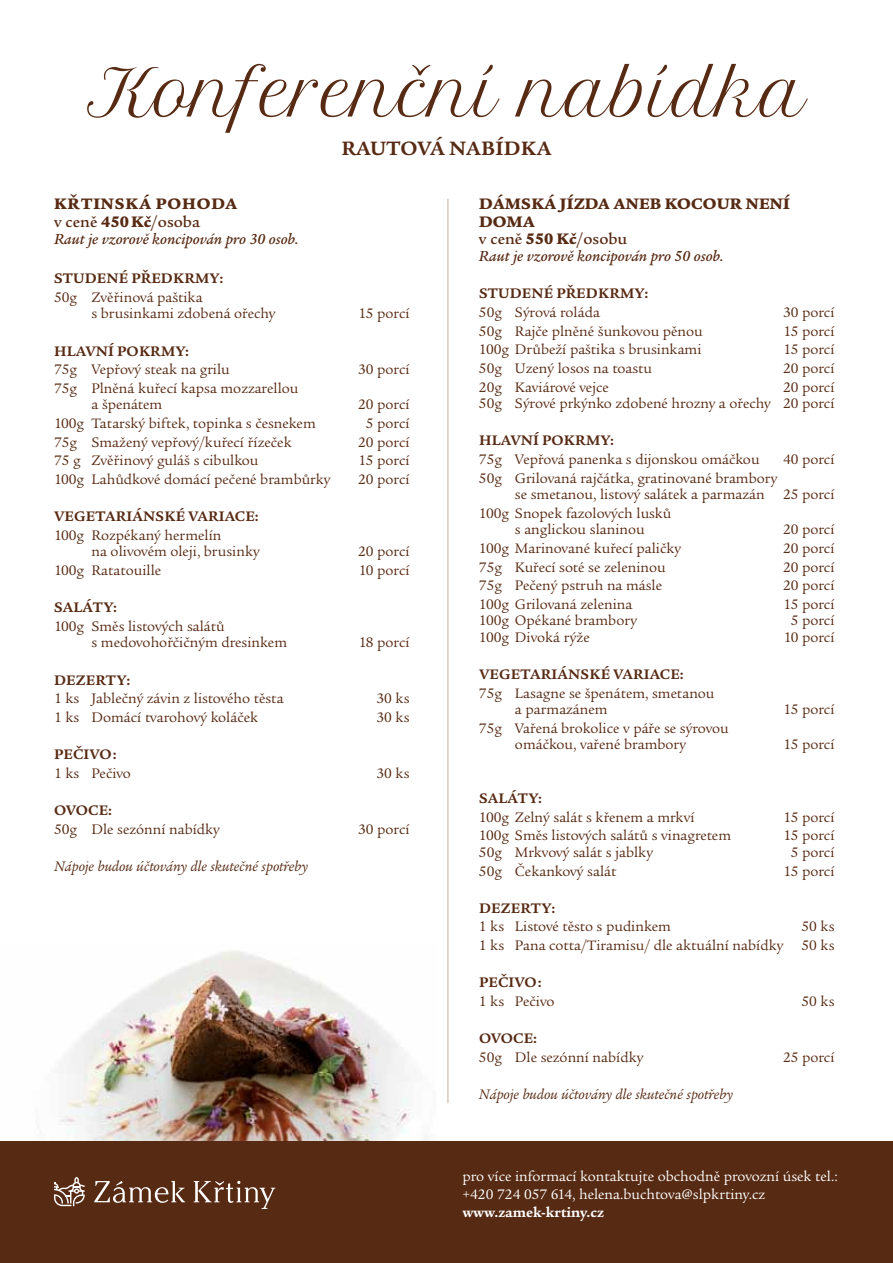
<style>
.page{position:relative;width:893px;height:1263px;background:#fff}
.page>*{position:absolute;margin:0;border:0;box-sizing:border-box;transform-origin:0 0}
.t1{font:63px "Petit Formal Script";color:#572a13}
.t2{font:700 21px "Legacy Serif Itc TOT";letter-spacing:.015em;color:#572a13}
.t3{font:500 16.5px "Legacy Serif Itc TOT";color:#572a13}
.t4{font:16.5px/17.2px "Legacy Serif Itc TOT Ultr";letter-spacing:.015em;color:#572a13}
.t5{font:16.5px "Legacy Serif Itc TOT Ultr";letter-spacing:.055em;color:#572a13}
.t6{font:italic 500 15.75px "Legacy Serif Itc TOT";color:#572a13}
.t7{font:15px/16.5px "Legacy Serif Itc TOT";color:#572a13}
.t8{font:700 15px "Legacy Serif Itc TOT";letter-spacing:.015em;color:#572a13}
.t9{font:15px/18px "Legacy Serif Itc TOT";color:#fff}
.t10{font:italic 15px "Legacy Serif Itc TOT";color:#572a13}
.t11{font:700 15px "Legacy Serif Itc TOT";color:#fff}
.s1{font-family:"Legacy Serif Itc TOT Ultr";font-weight:400}
</style>
<div class="page">
<img style="left:0;top:950px;width:437px;height:192px">
<div style="left:0;top:1142px;width:893px;height:121px;background:#572a13"></div>
<svg style="left:94px;top:1181px;width:91px;height:22px"></svg>
<svg style="left:194px;top:1181px;width:81px;height:28px"></svg>
<svg style="left:54px;top:1177px;width:31px;height:29px"></svg>
<hr style="left:447px;top:199px;width:2px;height:904px;background:#d7c8bf">
<h1 class="t1" style="left:87px;top:54px;width:721px">Konferenční nabídka</h1>
<h2 class="t2" style="left:341px;top:136px;width:212px">RAUTOVÁ NABÍD KA</h2>
<p class="t5" style="left:54px;top:194px;width:185px">KŘTINSKÁ POHODA</p>
<p class="t3" style="left:54px;top:212px;width:148px">v ceně <span class="s1">450KČ</span>/osoba</p>
<p class="t6" style="left:54px;top:229px;width:246px">Raut je vzorově koncipován pro 30 osob.</p>
<p class="t8" style="left:54px;top:270px;width:132px">STUDENÉ PŘEDKRM</p>
<p class="t8" style="left:210px;top:270px;width:15px">Y:</p>
<p class="t7" style="left:91px;top:289px;width:185px;text-indent:-38px">50g Zvěřinová paštika<br>s brusinkami zdobená ořechy</p>
<p class="t7" style="left:358px;top:306px;width:53px">15 porcí</p>
<p class="t8" style="left:54px;top:342px;width:86px">HLAVNÍ POKRM</p>
<p class="t8" style="left:176px;top:342px;width:15px">Y:</p>
<p class="t7" style="left:54px;top:362px;width:177px">75g Vepřový steak na grilu</p>
<p class="t7" style="left:358px;top:362px;width:53px">30 porcí</p>
<p class="t7" style="left:91px;top:380px;width:208px;text-indent:-38px">75g Plněná kuřecí kapsa mozzarellou a špenátem</p>
<p class="t7" style="left:358px;top:397px;width:53px">20 porcí</p>
<p class="t7" style="left:54px;top:416px;width:263px">100g Tatarský biftek, topinka s česnekem</p>
<p class="t7" style="left:366px;top:416px;width:45px">5 porcí</p>
<p class="t7" style="left:54px;top:434px;width:239px">75g Smažený vepřový/kuřecí řízeček</p>
<p class="t7" style="left:358px;top:434px;width:53px">20 porcí</p>
<p class="t7" style="left:54px;top:453px;width:206px">75 g Zvěřinový guláš s cibulkou</p>
<p class="t7" style="left:358px;top:453px;width:53px">15 porcí</p>
<p class="t7" style="left:54px;top:471px;width:278px">100g Lahůdkové domácí pečené brambůrky</p>
<p class="t7" style="left:358px;top:471px;width:53px">20 porcí</p>
<p class="t8" style="left:54px;top:508px;width:101px">VE GETARIÁNSK</p>
<p class="t8" style="left:176px;top:508px;width:60px">É VARIACE</p>
<p class="t8" style="left:255px;top:508px;width:5px">:</p>
<p class="t7" style="left:91px;top:527px;width:170px;text-indent:-38px">100g Rozpékaný hermelín<br>na olivovém oleji, brusinky</p>
<p class="t7" style="left:358px;top:544px;width:53px">20 porcí</p>
<p class="t7" style="left:54px;top:562px;width:109px">100g Ratatouille</p>
<p class="t7" style="left:359px;top:562px;width:52px">10 porcí</p>
<p class="t8" style="left:54px;top:599px;width:65px">SALÁTY:</p>
<p class="t7" style="left:91px;top:618px;width:197px;text-indent:-38px">100g Směs listových salátů<br>s medovohořčičným dresinkem</p>
<p class="t7" style="left:359px;top:635px;width:52px">18 porcí</p>
<p class="t8" style="left:54px;top:671px;width:78px">DEZERTY:</p>
<p class="t7" style="left:54px;top:691px;width:231px">1 ks Jablečný závin z listového těsta</p>
<p class="t7" style="left:376px;top:691px;width:35px">30 ks</p>
<p class="t7" style="left:54px;top:709px;width:206px">1 ks Domácí tvarohový koláček</p>
<p class="t7" style="left:376px;top:709px;width:35px">30 ks</p>
<p class="t8" style="left:54px;top:745px;width:64px">PEČIVO:</p>
<p class="t7" style="left:54px;top:765px;width:78px">1 ks Pečivo</p>
<p class="t7" style="left:376px;top:765px;width:35px">30 ks</p>
<p class="t8" style="left:54px;top:801px;width:34px">OVOCE</p>
<p class="t8" style="left:108px;top:801px;width:5px">:</p>
<p class="t7" style="left:54px;top:821px;width:167px">50g Dle sezónní nabídky</p>
<p class="t7" style="left:358px;top:821px;width:53px">30 porcí</p>
<p class="t10" style="left:54px;top:857px;width:256px">Nápoje budou účtovány dle skutečné spotřeby</p>
<p class="t4" style="left:479px;top:196px;width:312px">DÁMSKÁ JÍZDA ANEB KOCOUR NENÍ<br>DOMA</p>
<p class="t3" style="left:479px;top:229px;width:150px">v ceně <span class="s1">550 KČ</span>/osobu</p>
<p class="t6" style="left:479px;top:247px;width:246px">Raut je vzorově koncipován pro 50 osob.</p>
<p class="t8" style="left:479px;top:284px;width:132px">STUDENÉ PŘEDKRM</p>
<p class="t8" style="left:635px;top:284px;width:15px">Y:</p>
<p class="t7" style="left:479px;top:305px;width:122px">50g Sýrová roláda</p>
<p class="t7" style="left:783px;top:305px;width:53px">30 porcí</p>
<p class="t7" style="left:479px;top:323px;width:225px">50g Rajče plněné šunkovou pěnou</p>
<p class="t7" style="left:783px;top:323px;width:53px">15 porcí</p>
<p class="t7" style="left:479px;top:342px;width:224px">100g Drůbeží paštika s brusinkami</p>
<p class="t7" style="left:783px;top:342px;width:53px">15 porcí</p>
<p class="t7" style="left:479px;top:361px;width:175px">50g Uzený losos na toastu</p>
<p class="t7" style="left:783px;top:361px;width:53px">20 porcí</p>
<p class="t7" style="left:479px;top:379px;width:131px">20g Kaviárové vejce</p>
<p class="t7" style="left:479px;top:379px;width:357px;text-align:right">20 porcí<br>50g Sýrové prkýnko zdobené hrozny a ořechy 20 porcí</p>
<p class="t8" style="left:479px;top:432px;width:86px">HLAVNÍ POKRM</p>
<p class="t8" style="left:601px;top:432px;width:15px">Y:</p>
<p class="t7" style="left:479px;top:452px;width:282px">75g Vepřová panenka s dijonskou omáčkou</p>
<p class="t7" style="left:783px;top:452px;width:53px">40 porcí</p>
<p class="t7" style="left:515px;top:470px;width:321px;text-indent:-36px">50g Grilovaná rajčátka, gratinované brambory<br>se smetanou, listový salátek a parmazán 25 porcí</p>
<p class="t7" style="left:515px;top:505px;width:158px;text-indent:-36px">100g Snopek fazolových lusků s anglickou slaninou</p>
<p class="t7" style="left:783px;top:522px;width:53px">20 porcí</p>
<p class="t7" style="left:479px;top:540px;width:204px">100g Marinované kuřecí paličky</p>
<p class="t7" style="left:783px;top:540px;width:53px">20 porcí</p>
<p class="t7" style="left:479px;top:559px;width:188px">75g Kuřecí soté se zeleninou</p>
<p class="t7" style="left:783px;top:559px;width:53px">20 porcí</p>
<p class="t7" style="left:479px;top:578px;width:185px">75g Pečený pstruh na másle</p>
<p class="t7" style="left:783px;top:578px;width:53px">20 porcí</p>
<p class="t7" style="left:479px;top:596px;width:155px">100g Grilovaná zelenina</p>
<p class="t7" style="left:783px;top:596px;width:53px">15 porcí</p>
<p class="t7" style="left:479px;top:613px;width:160px">100g Opékané brambory</p>
<p class="t7" style="left:791px;top:613px;width:45px">5 porcí</p>
<p class="t7" style="left:479px;top:629px;width:112px">100g Divoká rýže</p>
<p class="t7" style="left:784px;top:629px;width:52px">10 porcí</p>
<p class="t8" style="left:479px;top:665px;width:101px">VE GETARIÁNSK</p>
<p class="t8" style="left:601px;top:665px;width:60px">É VARIACE</p>
<p class="t8" style="left:680px;top:665px;width:5px">:</p>
<p class="t7" style="left:515px;top:685px;width:201px;text-indent:-36px">75g Lasagne se špenátem, smetanou a parmazánem</p>
<p class="t7" style="left:783px;top:702px;width:53px">15 porcí</p>
<p class="t7" style="left:479px;top:720px;width:251px;text-align:center">75g Vařená brokolice v páře se sýrovou omáčkou, vařené brambory</p>
<p class="t7" style="left:783px;top:737px;width:53px">15 porcí</p>
<p class="t8" style="left:479px;top:790px;width:65px">SALÁTY:</p>
<p class="t7" style="left:479px;top:809px;width:217px">100g Zelný salát s křenem a mrkví</p>
<p class="t7" style="left:783px;top:809px;width:53px">15 porcí</p>
<p class="t7" style="left:479px;top:828px;width:254px">100g Směs listových salátů s vinagretem</p>
<p class="t7" style="left:783px;top:828px;width:53px">15 porcí</p>
<p class="t7" style="left:479px;top:844px;width:176px">50g Mrkvový salát s jablky</p>
<p class="t7" style="left:791px;top:844px;width:45px">5 porcí</p>
<p class="t7" style="left:479px;top:863px;width:139px">50g Čekankový salát</p>
<p class="t7" style="left:783px;top:863px;width:53px">15 porcí</p>
<p class="t8" style="left:479px;top:899px;width:78px">DEZERTY:</p>
<p class="t7" style="left:479px;top:919px;width:193px">1 ks Listové těsto s pudinkem</p>
<p class="t7" style="left:479px;top:918px;width:357px;line-height:18.6px;text-align:right">50 ks<br>1 ks Pana cotta/Tiramisu/ dle aktuální nabídky 50 ks</p>
<p class="t8" style="left:479px;top:974px;width:64px">PEČIVO:</p>
<p class="t7" style="left:479px;top:993px;width:77px">1 ks Pečivo</p>
<p class="t7" style="left:801px;top:993px;width:35px">50 ks</p>
<p class="t8" style="left:479px;top:1030px;width:34px">OVOCE</p>
<p class="t8" style="left:533px;top:1030px;width:5px">:</p>
<p class="t7" style="left:479px;top:1049px;width:166px">50g Dle sezónní nabídky</p>
<p class="t7" style="left:783px;top:1049px;width:53px">25 porcí</p>
<p class="t10" style="left:479px;top:1086px;width:256px">Nápoje budou účtovány dle skutečné spotřeby</p>
<p class="t9" style="left:462px;top:1167px;width:377px">pro více informací kontaktujte obchodně provozní úsek tel.: +420 724 057 614, helena.buchtova@slpkrtiny.cz</p>
<p class="t11" style="left:462px;top:1203px;width:143px">WWW.ZAMEK-KRTINY.CZ</p>
</div>
